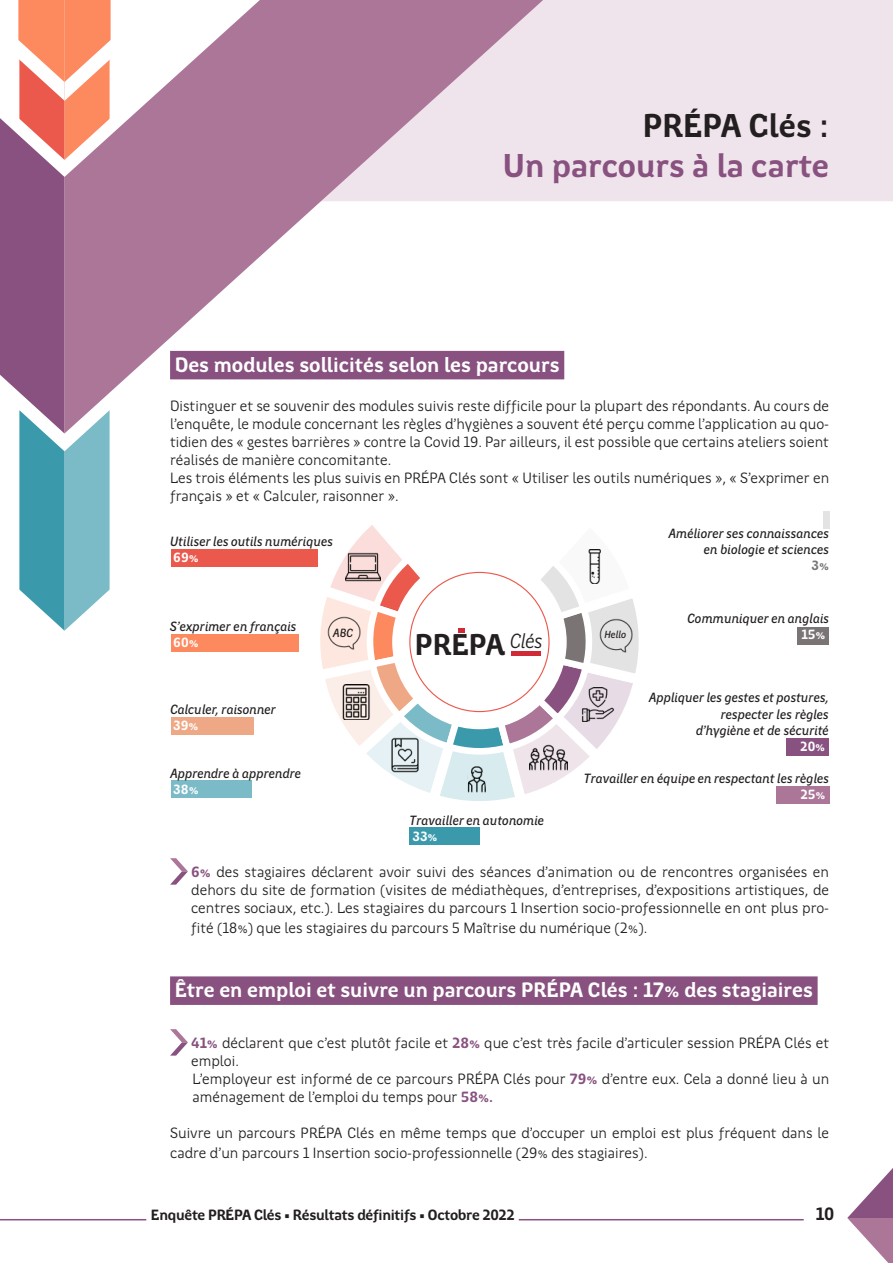
<style>
.page{position:relative;width:893px;height:1263px;background:#fff}
.page>*{position:absolute;margin:0;border:0;box-sizing:border-box;transform-origin:0 0}
.t1{font:700 33.3px "Region Bretagne New";color:#885180}
.t2{font:700 33.3px "Region Bretagne New";color:#231f20}
.t3{font:700 30.3px "Region Bretagne New";color:#231f20}
.t4{font:700 21px "Region Bretagne New";color:#fff}
.t5{font:700 18px "Region Bretagne New";color:#231f20}
.t6{font:15px/18px "Region Bretagne New";color:#231f20}
.t7{font:700 15px "Region Bretagne New";letter-spacing:-.02em;color:#231f20}
.t8{font:italic 500 13.5px/16.2px "Region Bretagne New";color:#231f20;text-align:right}
.t9{font:700 13.5px "Region Bretagne New";color:#fff}
.t10{font:700 13.5px "Region Bretagne New";color:#7a7475}
.t11{font:italic 500 12px "Region Bretagne New";color:#231f20}
.t12{font:italic 500 10.35px "Region Bretagne New";color:#231f20}
.s1{font-weight:700;color:#885180}
</style>
<div class="page">
<div style="left:733px;top:0;width:160px;height:201px;background:#efe4eb"></div>
<svg style="left:111px;top:0;width:622px;height:392px"></svg>
<svg style="left:0;top:0;width:111px;height:631px"></svg>
<svg style="left:847px;top:1168px;width:46px;height:95px"></svg>
<hr style="left:519px;top:1219px;width:285px;height:1px;background:#885180">
<hr style="left:0;top:1219px;width:146px;height:1px;background:#885180">
<div style="left:170px;top:976px;width:648px;height:29px;background:#885180"></div>
<svg style="left:170px;top:858px;width:18px;height:27px"></svg>
<svg style="left:170px;top:1029px;width:18px;height:26px"></svg>
<div style="left:823px;top:512px;width:6px;height:17px;background:#e3e3e3"></div>
<svg style="left:307px;top:525px;width:332px;height:276px"></svg>
<div style="left:511px;top:651px;width:30px;height:5px;background:#cf2a36"></div>
<img style="left:346px;top:550px;width:34px;height:34px">
<img style="left:338px;top:685px;width:35px;height:35px">
<img style="left:388px;top:737px;width:35px;height:36px">
<img style="left:530px;top:739px;width:37px;height:38px">
<img style="left:467px;top:759px;width:20px;height:39px">
<img style="left:581px;top:688px;width:34px;height:34px">
<img style="left:577px;top:550px;width:34px;height:34px">
<img style="left:324px;top:613px;width:39px;height:39px">
<img style="left:596px;top:616px;width:39px;height:39px">
<div style="left:171px;top:549px;width:147px;height:17px;background:#eb594d"></div>
<div style="left:171px;top:635px;width:127px;height:17px;background:#fd895f"></div>
<div style="left:171px;top:717px;width:83px;height:17px;background:#efa885"></div>
<div style="left:171px;top:780px;width:81px;height:17px;background:#7bbbc7"></div>
<div style="left:409px;top:827px;width:70px;height:17px;background:#3a9aac"></div>
<div style="left:776px;top:787px;width:53px;height:17px;background:#ac7698"></div>
<div style="left:787px;top:739px;width:42px;height:17px;background:#885180"></div>
<div style="left:797px;top:627px;width:32px;height:17px;background:#7a7475"></div>
<div style="left:170px;top:351px;width:394px;height:28px;background:#885180"></div>
<h1 class="t2" style="left:643px;top:109px;width:188px">PRÉPA Clés :</h1>
<h1 class="t1" style="left:503px;top:149px;width:328px">Un parcours à la carte</h1>
<h3 class="t4" style="left:175px;top:354px;width:386px">Des modules sollicités selon les parcours</h3>
<p class="t6" style="left:170px;top:397px;width:661px">Distinguer et se souvenir des modules suivis reste difficile pour la plupart des répondants. Au cours de l’enquête, le module concernant les règles d’hygiènes a souvent été perçu comme l’application au quo&shy;tidien des « gestes barrières » contre la Covid 19. Par ailleurs, il est possible que certains ateliers soient réalisés de manière concomitante.<br>Les trois éléments les plus suivis en PRÉPA Clés sont « Utiliser les outils numériques », « S’exprimer en français » et « Calculer, raisonner ».</p>
<p class="t8" style="left:170px;top:533px;width:164px">Utiliser les outils numériques</p>
<p class="t9" style="left:173px;top:551px;width:27px">69%</p>
<p class="t8" style="left:170px;top:618px;width:128px">S’exprimer en français</p>
<p class="t9" style="left:173px;top:636px;width:27px">60%</p>
<p class="t11" style="left:333px;top:626px;width:21px">ABC</p>
<p class="t12" style="left:604px;top:629px;width:24px">Hello</p>
<h2 class="t3" style="left:415px;top:629px;width:130px">PRÉPA <sup>Clés</sup></h2>
<p class="t8" style="left:669px;top:525px;width:162px">Améliorer ses connaissances en biologie et sciences</p>
<p class="t10" style="left:811px;top:559px;width:19px">3%</p>
<p class="t8" style="left:687px;top:610px;width:143px">Communiquer en anglais</p>
<p class="t9" style="left:801px;top:627px;width:26px">15%</p>
<p class="t8" style="left:170px;top:701px;width:107px">Calculer, raisonner</p>
<p class="t9" style="left:173px;top:719px;width:27px">39%</p>
<p class="t8" style="left:170px;top:765px;width:132px">Apprendre à apprendre</p>
<p class="t9" style="left:173px;top:782px;width:27px">38%</p>
<p class="t8" style="left:410px;top:812px;width:136px">Travailler en autonomie</p>
<p class="t9" style="left:413px;top:829px;width:27px">33%</p>
<p class="t8" style="left:649px;top:690px;width:181px">Appliquer les gestes et postures, respecter les règles<br>d’hygiène et de sécurité</p>
<p class="t9" style="left:800px;top:739px;width:26px">20%</p>
<p class="t8" style="left:584px;top:771px;width:247px">Travailler en équipe en respectant les règles</p>
<p class="t9" style="left:800px;top:788px;width:27px">25%</p>
<p class="t6" style="left:191px;top:863px;width:639px;text-align:justify"><span class="s1">6%</span> des stagiaires déclarent avoir suivi des séances d’animation ou de rencontres organisées en dehors du site de formation (visites de médiathèques, d’entreprises, d’expositions artistiques, de centres sociaux, etc.). Les stagiaires du parcours 1 Insertion socio-professionnelle en ont plus pro-</p>
<p class="t6" style="left:191px;top:919px;width:458px">fité (18%) que les stagiaires du parcours 5 Maîtrise du numérique (2%).</p>
<h3 class="t4" style="left:175px;top:979px;width:640px">Être en emploi et suivre un parcours PRÉPA Clés : 17% des stagiaires</h3>
<p class="t6" style="left:191px;top:1034px;width:639px"><span class="s1">41%</span> déclarent que c’est plutôt facile et <span class="s1">28%</span> que c’est très facile d’articuler session PRÉPA Clés et emploi.<br>L’employeur est informé de ce parcours PRÉPA Clés pour <span class="s1">79%</span> d’entre eux. Cela a donné lieu à un aménagement de l’emploi du temps pour <span class="s1">58%.</span></p>
<p class="t6" style="left:170px;top:1123px;width:661px;line-height:19.8px">Suivre un parcours PRÉPA Clés en même temps que d’occuper un emploi est plus fréquent dans le cadre d’un parcours 1 Insertion socio-professionnelle (29% des stagiaires).</p>
<p class="t7" style="left:151px;top:1207px;width:365px">Enquête PRÉPA Clés • Résultats définitifs • Octobre 2022</p>
<p class="t5" style="left:816px;top:1205px;width:20px">10</p>
</div>
